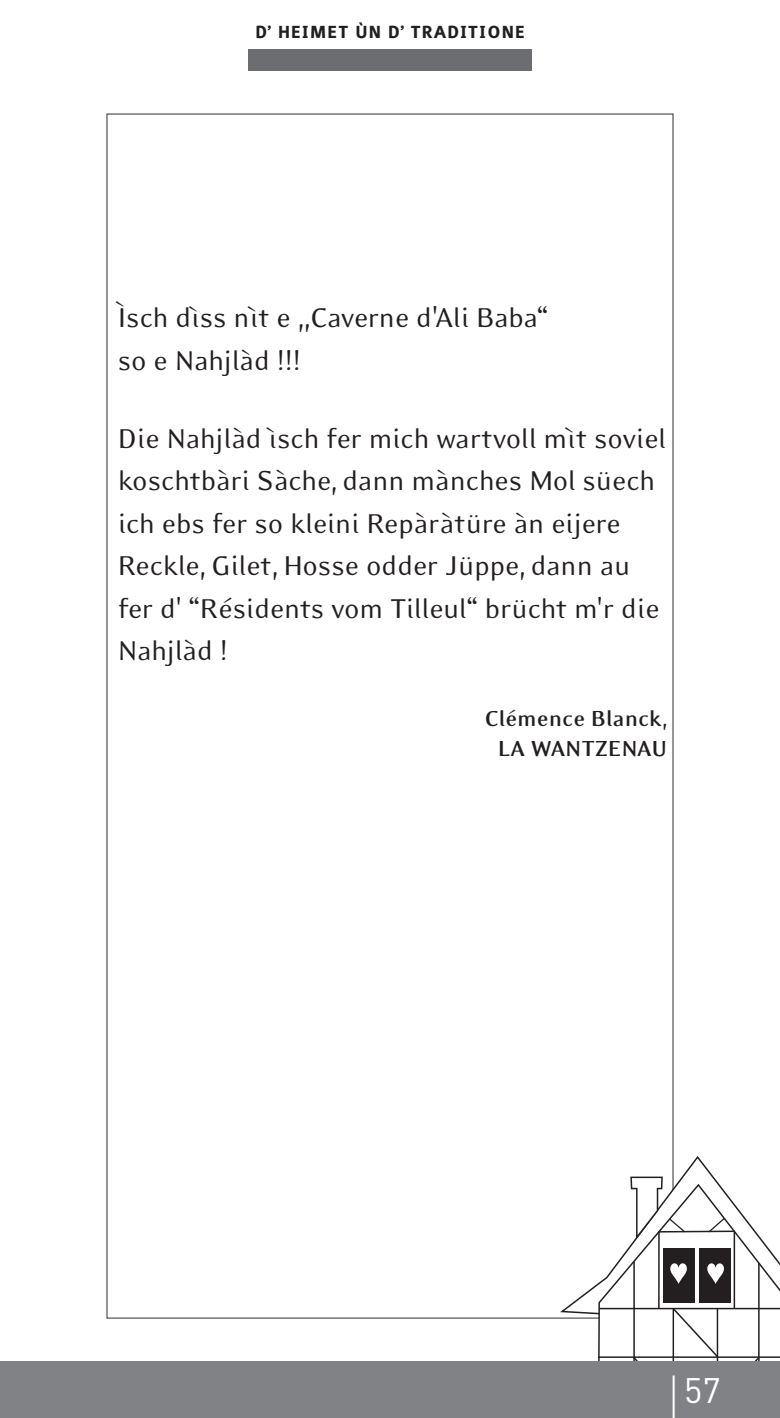
<style>
.page{position:relative;width:780px;height:1418px;background:#fff}
.page>*{position:absolute;margin:0;border:0;box-sizing:border-box;transform-origin:0 0}
.t1{font:35px "DIN";color:#fff}
.t2{font:31.25px/42.5px "Eidetic Modern";color:#231f20}
.t3{font:700 25px/30px "Eidetic Modern";letter-spacing:-.01em;color:#231f20;text-align:center}
.t4{font:700 22.5px "Surface";letter-spacing:.045em;color:#231f20}
</style>
<div class="page">
<svg style="left:560px;top:1155px;width:220px;height:206px"></svg>
<div style="left:248px;top:50px;width:283px;height:21px;background:#6c6d70"></div>
<div style="left:0;top:1361px;width:780px;height:56px;background:#808285"></div>
<hr style="left:672px;top:1375px;width:2px;height:42px;background:#fff">
<p class="t4" style="left:255px;top:17px;width:271px">D’ HEIMET ÙN D’ TRADITIONE</p>
<p class="t2" style="left:118px;top:299px;width:432px">Ìsch dìss nìt e „Caverne d'Ali Baba“ so e Nahjlàd !!!</p>
<p class="t2" style="left:118px;top:419px;width:550px">Die Nahjlàd ìsch fer mich wartvoll mìt soviel koschtbàri Sàche, dann mànches Mol süech ich ebs fer so kleini Repàràtüre àn eijere Reckle, Gilet, Hosse odder Jüppe, dann au fer d' “Résidents vom Tilleul“ brücht m'r die Nahjlàd !</p>
<p class="t3" style="left:484px;top:702px;width:184px">Clémence Blanck,<br>LA WANTZENAU</p>
<p class="t1" style="left:684px;top:1369px;width:38px">57</p>
</div>
